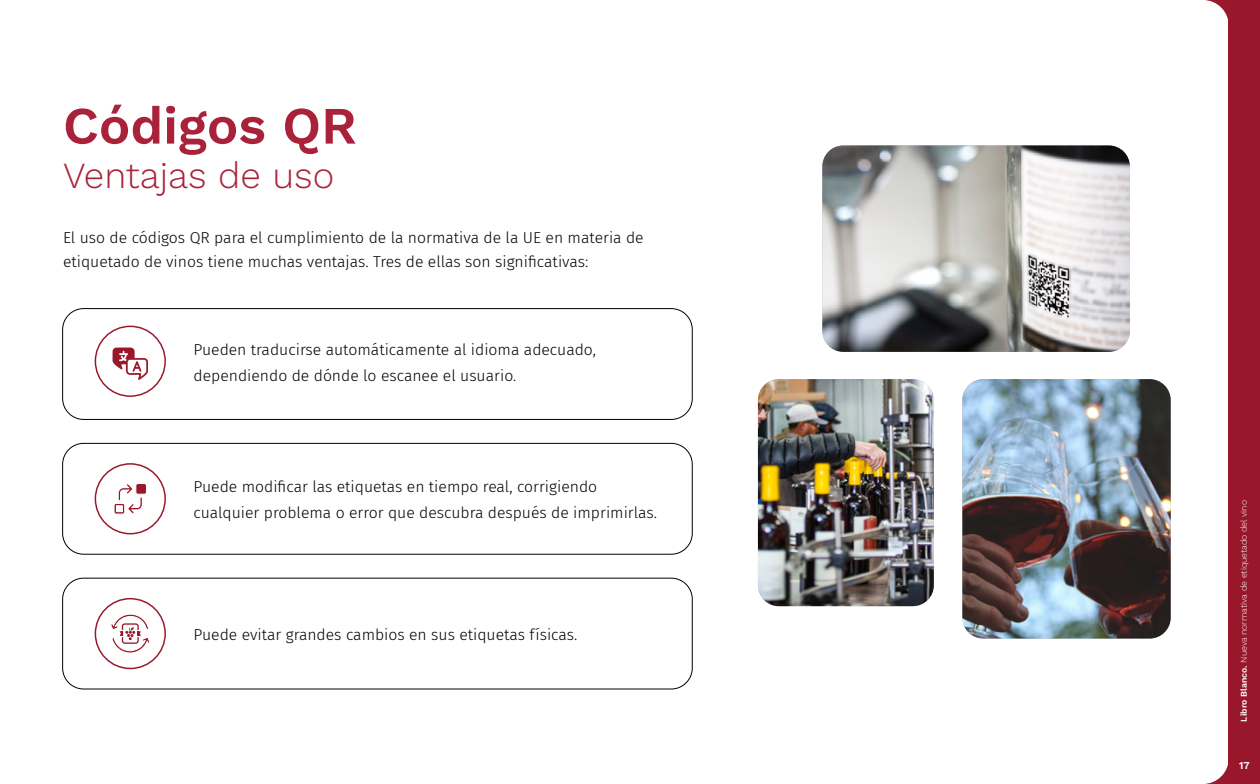
<style>
.page{position:relative;width:1260px;height:784px;background:#fff}
.page>*{position:absolute;margin:0;border:0;box-sizing:border-box;transform-origin:0 0}
.t1{font:600 52.5px "Work Sans";color:#aa2239}
.t2{font:300 36.75px "Work Sans";color:#aa2239}
.t3{font:300 15.75px/26.2px "Fira Sans";color:#000}
.t4{font:600 10.5px "Work Sans";color:#fff}
.t5{font:300 8.75px "Work Sans";color:#fff}
.s1{font-weight:600}
</style>
<div class="page">
<div style="left:1229px;top:0;width:31px;height:784px;background:#99172a"></div>
<svg style="left:1204px;top:0;width:25px;height:26px"></svg>
<svg style="left:1204px;top:758px;width:25px;height:26px"></svg>
<img style="left:822px;top:145px;width:308px;height:207px">
<img style="left:962px;top:379px;width:209px;height:259px">
<img style="left:758px;top:379px;width:176px;height:227px">
<div style="left:95px;top:326px;width:71px;height:71px;border:1px solid #98182c;border-radius:50%"></div>
<div style="left:95px;top:463px;width:71px;height:71px;border:1px solid #98182c;border-radius:50%"></div>
<div style="left:95px;top:598px;width:71px;height:71px;border:1px solid #98182c;border-radius:50%"></div>
<div style="left:62px;top:308px;width:631px;height:112px;border:1px solid #000;border-radius:21px"></div>
<div style="left:62px;top:443px;width:631px;height:111px;border:1px solid #000;border-radius:21px"></div>
<div style="left:62px;top:578px;width:631px;height:111px;border:1px solid #000;border-radius:21px"></div>
<svg style="left:113px;top:347px;width:35px;height:33px"></svg>
<svg style="left:114px;top:484px;width:29px;height:30px"></svg>
<div style="left:136px;top:483px;width:11px;height:11px;background:#991729;border-radius:2px"></div>
<div style="left:136px;top:483px;width:11px;height:11px;border:1px solid #fff;border-radius:2px"></div>
<svg style="left:111px;top:614px;width:39px;height:39px"></svg>
<h1 class="t1" style="left:63px;top:86px;width:295px">Códigos QR</h1>
<h2 class="t2" style="left:63px;top:147px;width:273px">Ventajas de uso</h2>
<p class="t3" style="left:63px;top:225px;width:582px;line-height:24.5px">El uso de códigos QR para el cumplimiento de la normativa de la UE en materia de etiquetado de vinos tiene muchas ventajas. Tres de ellas son significativas:</p>
<p class="t3" style="left:194px;top:336px;width:404px">Pueden traducirse automáticamente al idioma adecuado, dependiendo de dónde lo escanee el usuario.</p>
<p class="t3" style="left:194px;top:473px;width:465px">Puede modificar las etiquetas en tiempo real, corrigiendo cualquier problema o error que descubra después de imprimirlas.</p>
<p class="t3" style="left:194px;top:621px;width:385px">Puede evitar grandes cambios en sus etiquetas físicas.</p>
<p class="t5" style="left:1237px;top:721px;width:223px;rotate:-90deg"><span class="s1">Libro Blanco.</span> Nueva normativa de etiquetado del vino</p>
<p class="t4" style="left:1239px;top:757px;width:12px">17</p>
</div>
